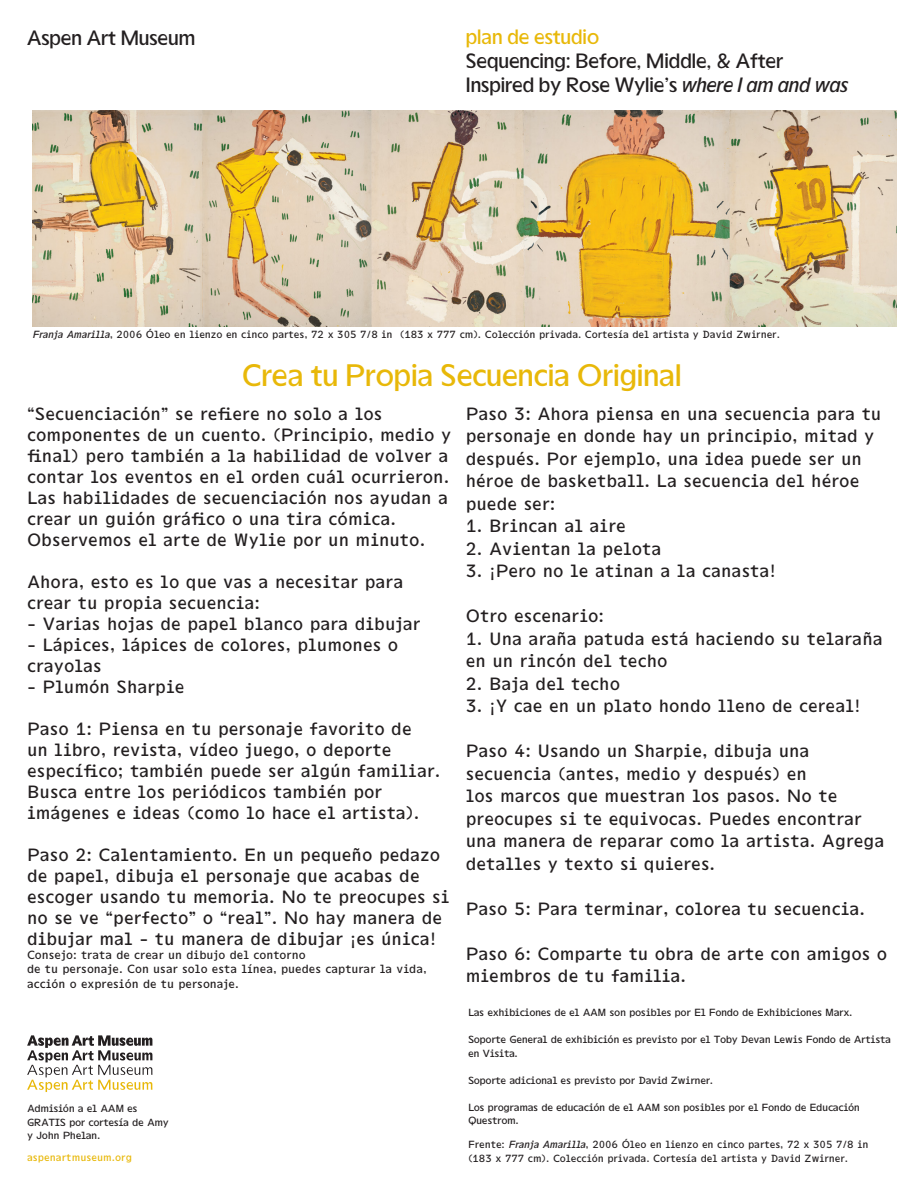
<style>
.page{position:relative;width:918px;height:1188px;background:#fff}
.page>*{position:absolute;margin:0;border:0;box-sizing:border-box;transform-origin:0 0}
.t1{font:31.5px "Aspen Spring";color:#e8b809}
.t2{font:21px "Aspen Spring";color:#231f20}
.t3{font:21px "Aspen Spring";color:#e8b809}
.t4{font:18px/21px "Aspen Perennial";color:#231f20}
.t5{font:12px/14.2px "Aspen Perennial";color:#231f20}
.t6{font:10.5px/13.5px "Aspen Perennial";letter-spacing:-.04em;color:#231f20}
.t7{font:10.5px/13.5px "Aspen Perennial";letter-spacing:-.01em;color:#231f20}
.t8{font:10.5px "Aspen Perennial";color:#e8b809}
.s1{font-style:italic}
</style>
<div class="page">
<svg style="left:27px;top:1035px;width:125px;height:57px"></svg>
<img style="left:32px;top:111px;width:864px;height:216px">
<p class="t2" style="left:27px;top:26px;width:170px">Aspen Art Museum</p>
<p class="t3" style="left:466px;top:25px;width:135px">plan de estudio</p>
<p class="t2" style="left:466px;top:49px;width:319px">Sequencing: Before, Middle, &amp; After</p>
<p class="t2" style="left:466px;top:73px;width:384px">Inspired by Rose Wylie’s <span class="s1">where I am and was</span></p>
<p class="t7" style="left:32px;top:328px;width:749px"><span class="s1">Franja Amarilla</span>, 2006 Óleo en lienzo en cinco partes, 72 x 305 7/8 in (183 x 777 cm). Colección privada. Cortesía del artista y David Zwirner.</p>
<p class="t1" style="left:242px;top:358px;width:441px">Crea tu Propia Secuencia Original</p>
<p class="t4" style="left:27px;top:404px;width:426px">“Secuenciación” se refiere no solo a los componentes de un cuento. (Principio, medio y final) pero también a la habilidad de volver a contar los eventos en el orden cuál ocurrieron.</p>
<p class="t4" style="left:27px;top:488px;width:423px">Las habilidades de secuenciación nos ayudan a crear un guión gráfico o una tira cómica.</p>
<p class="t4" style="left:27px;top:530px;width:400px">Observemos el arte de Wylie por un minuto.</p>
<p class="t4" style="left:27px;top:572px;width:378px">Ahora, esto es lo que vas a necesitar para crear tu propia secuencia:</p>
<p class="t4" style="left:27px;top:614px;width:395px">- Varias hojas de papel blanco para dibujar</p>
<p class="t4" style="left:27px;top:635px;width:373px">- Lápices, lápices de colores, plumones o crayolas</p>
<p class="t4" style="left:27px;top:677px;width:159px">- Plumón Sharpie</p>
<p class="t4" style="left:27px;top:719px;width:415px">Paso 1: Piensa en tu personaje favorito de<br>un libro, revista, vídeo juego, o deporte específico; también puede ser algún familiar.</p>
<p class="t4" style="left:27px;top:782px;width:394px">Busca entre los periódicos también por imágenes e ideas (como lo hace el artista).</p>
<p class="t4" style="left:27px;top:845px;width:424px">Paso 2: Calentamiento. En un pequeño pedazo de papel, dibuja el personaje que acabas de escoger usando tu memoria. No te preocupes si no se ve “perfecto” o “real”. No hay manera de dibujar mal - tu manera de dibujar ¡es única!</p>
<p class="t5" style="left:27px;top:948px;width:280px">Consejo: trata de crear un dibujo del contorno</p>
<p class="t5" style="left:27px;top:962px;width:401px">de tu personaje. Con usar solo esta línea, puedes capturar la vida, acción o expresión de tu personaje.</p>
<p class="t6" style="left:27px;top:1102px;width:143px">Admisión a el AAM es<br>GRATIS por cortesía de Amy y John Phelan.</p>
<p class="t8" style="left:27px;top:1152px;width:107px">aspenartmuseum.org</p>
<p class="t4" style="left:466px;top:403px;width:417px;line-height:22.5px">Paso 3: Ahora piensa en una secuencia para tu personaje en donde hay un principio, mitad y después. Por ejemplo, una idea puede ser un héroe de basketball. La secuencia del héroe puede ser:</p>
<p class="t4" style="left:466px;top:516px;width:162px">1. Brincan al aire</p>
<p class="t4" style="left:466px;top:539px;width:197px">2. Avientan la pelota</p>
<p class="t4" style="left:466px;top:561px;width:312px">3. ¡Pero no le atinan a la canasta!</p>
<p class="t4" style="left:466px;top:606px;width:140px">Otro escenario:</p>
<p class="t4" style="left:466px;top:628px;width:418px;line-height:22.5px">1. Una araña patuda está haciendo su telaraña en un rincón del techo</p>
<p class="t4" style="left:466px;top:674px;width:156px">2. Baja del techo</p>
<p class="t4" style="left:466px;top:696px;width:396px">3. ¡Y cae en un plato hondo lleno de cereal!</p>
<p class="t4" style="left:466px;top:740px;width:420px;line-height:22.5px">Paso 4: Usando un Sharpie, dibuja una secuencia (antes, medio y después) en<br>los marcos que muestran los pasos. No te preocupes si te equivocas. Puedes encontrar una manera de reparar como la artista. Agrega detalles y texto si quieres.</p>
<p class="t4" style="left:466px;top:899px;width:401px">Paso 5: Para terminar, colorea tu secuencia.</p>
<p class="t4" style="left:466px;top:943px;width:423px;line-height:22.5px">Paso 6: Comparte tu obra de arte con amigos o miembros de tu familia.</p>
<p class="t6" style="left:468px;top:1006px;width:386px">Las exhibiciones de el AAM son posibles por El Fondo de Exhibiciones Marx.</p>
<p class="t6" style="left:468px;top:1033px;width:425px">Soporte General de exhibición es previsto por el Toby Devan Lewis Fondo de Artista en Visita.</p>
<p class="t6" style="left:468px;top:1074px;width:247px">Soporte adicional es previsto por David Zwirner.</p>
<p class="t6" style="left:468px;top:1101px;width:394px">Los programas de educación de el AAM son posibles por el Fondo de Educación<br>Questrom.</p>
<p class="t7" style="left:468px;top:1138px;width:402px">Frente: <span class="s1">Franja Amarilla</span>, 2006 Óleo en lienzo en cinco partes, 72 x 305 7/8 in (183 x 777 cm). Colección privada. Cortesía del artista y David Zwirner.</p>
</div>
